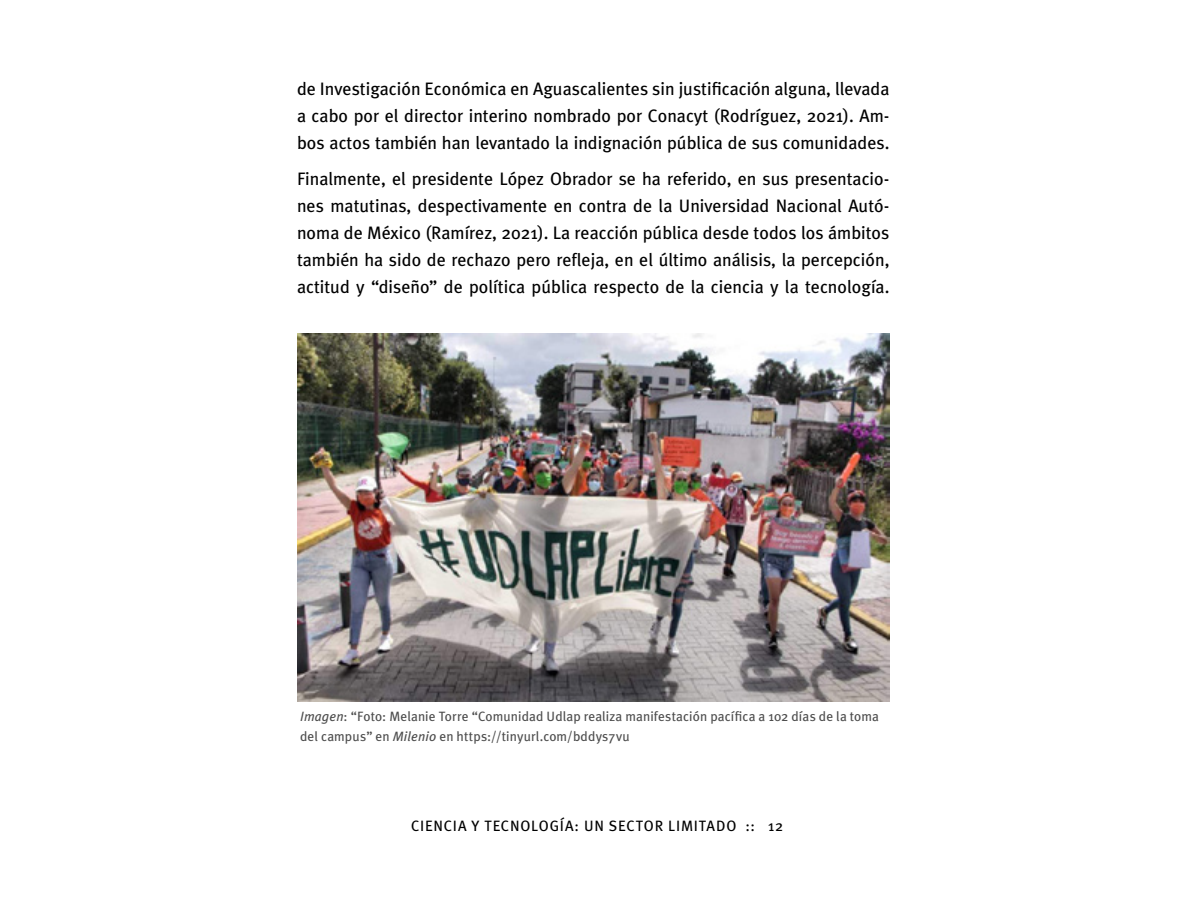
<style>
.page{position:relative;width:1188px;height:918px;background:#fff}
.page>*{position:absolute;margin:0;border:0;box-sizing:border-box;transform-origin:0 0}
.t1{font:18px/27px "Meta Plus";color:#000;text-align:justify}
.t2{font:15px "Meta Plus";letter-spacing:.055em;color:#000}
.t3{font:13.5px/19.5px "Meta Plus";letter-spacing:.01em;color:#4d4d4d}
.s1{font-style:italic}
</style>
<div class="page">
<img style="left:297px;top:333px;width:593px;height:369px">
<p class="t1" style="left:297px;top:75px;width:594px">de Investigación Económica en Aguascalientes sin justificación alguna, llevada a cabo por el director interino nombrado por Conacyt (Rodríguez, 2021). Am&shy;bos actos también han levantado la indignación pública de sus comunidades.</p>
<p class="t1" style="left:297px;top:165px;width:594px">Finalmente, el presidente López Obrador se ha referido, en sus presentacio&shy;nes matutinas, despectivamente en contra de la Universidad Nacional Autó&shy;noma de México (Ramírez, 2021). La reacción pública desde todos los ámbitos también ha sido de rechazo pero refleja, en el último análisis, la percepción, actitud y “diseño” de política pública respecto de la ciencia y la tecnología.</p>
<p class="t3" style="left:300px;top:707px;width:580px"><span class="s1">Imagen</span>: “Foto: Melanie Torre “Comunidad Udlap realiza manifestación pacífica a 102 días de la toma del campus” en <span class="s1">Milenio</span> en https://tinyurl.com/bddys7vu</p>
<p class="t2" style="left:411px;top:817px;width:374px">CIENCIA Y TECNOLOGÍA: UN SECTOR LIMITADO :: 12</p>
</div>
